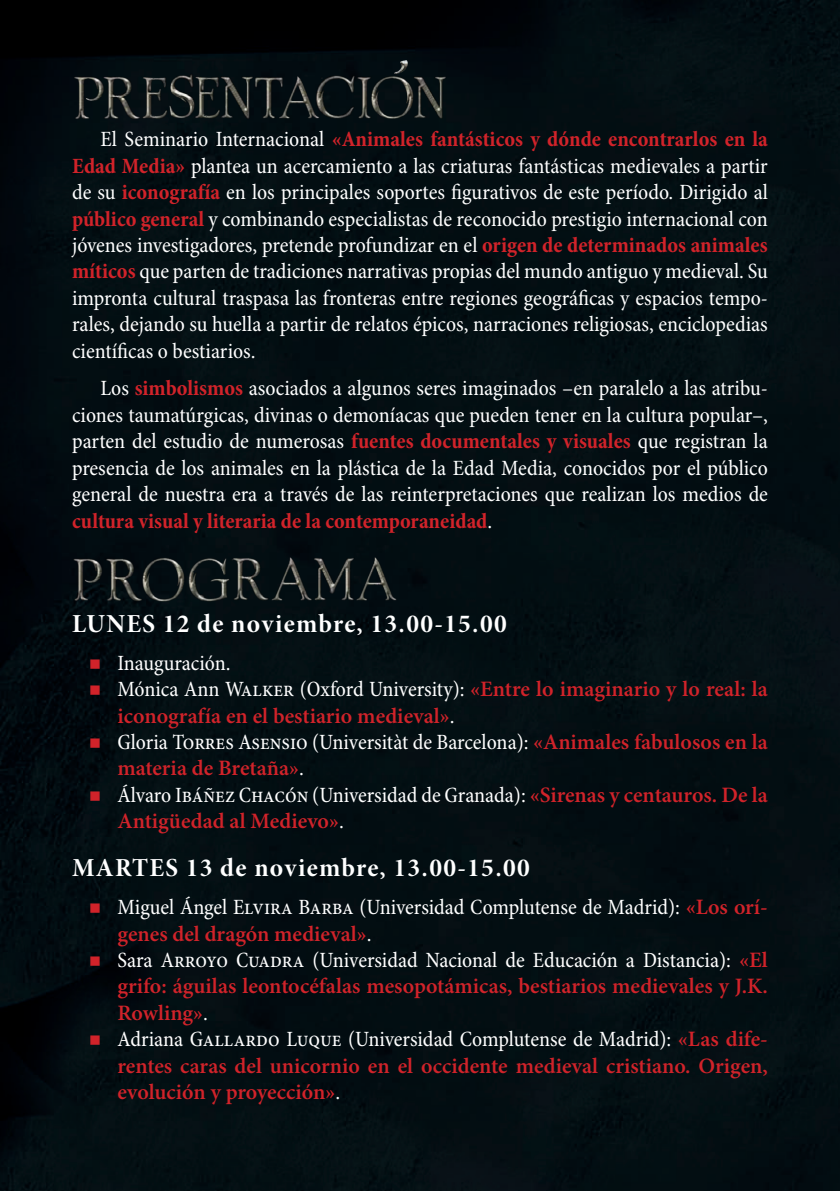
<style>
.page{position:relative;width:840px;height:1191px;background:#fff}
.page>*{position:absolute;margin:0;border:0;box-sizing:border-box;transform-origin:0 0}
.t1{font:26px "Minion Pro Bold Subh";letter-spacing:.05em;color:#fff}
.t2{font:condensed 22px/26.4px "Minion Pro";letter-spacing:-.005em;color:#fff;text-align:justify}
.t3{font:600 22px/26.4px "Minion Pro";color:#d1232a}
.s1{font-weight:700;color:#d1232a}
.s2{color:#d1232a}
.s3{font-weight:400;font-stretch:condensed;color:#fff}
.s4{font-weight:600;font-stretch:normal;color:#d1232a}
</style>
<div class="page">
<div style="left:0;top:0;width:839px;height:1191px;background:#020e12"></div>
<img style="left:72px;top:72px;width:378px;height:55px">
<img style="left:72px;top:553px;width:336px;height:54px">
<img style="left:394px;top:60px;width:13px;height:14px">
<p class="t2" style="left:72px;top:127px;width:697px;text-indent:28px">El Seminario Internacional <span class="s1">«Animales fantásticos y dónde encontrarlos en la Edad Media»</span> plantea un acercamiento a las criaturas fantásticas medievales a partir de su <span class="s1">iconografía</span> en los principales soportes figurativos de este período. Dirigido al <span class="s1">público general</span> y combinando especialistas de reconocido prestigio internacional con jóvenes investigadores, pretende profundizar en el <span class="s1">origen de determinados animales míticos</span> que parten de tradiciones narrativas propias del mundo antiguo y medieval. Su impronta cultural traspasa las fronteras entre regiones geográficas y espacios tempo&shy;rales, dejando su huella a partir de relatos épicos, narraciones religiosas, enciclopedias científicas o bestiarios.</p>
<p class="t2" style="left:72px;top:376px;width:697px;text-indent:28px">Los <span class="s1">simbolismos</span> asociados a algunos seres imaginados –en paralelo a las atribu&shy;ciones taumatúrgicas, divinas o demoníacas que pueden tener en la cultura popular–, parten del estudio de numerosas <span class="s1">fuentes documentales y visuales</span> que registran la presencia de los animales en la plástica de la Edad Media, conocidos por el público general de nuestra era a través de las reinterpretaciones que realizan los medios de <span class="s1">cultura visual y literaria de la contemporaneidad</span>.</p>
<p class="t1" style="left:72px;top:608px;width:436px">LUNES 12 de noviembre, 13.00-15.00</p>
<p class="t2" style="left:89px;top:650px;width:143px"><span class="s2">■</span> Inauguración.</p>
<p class="t3" style="left:117px;top:677px;width:651px;text-indent:-28px">■ <span class="s3">Mónica Ann Walker (Oxford University):</span> «Entre lo imaginario y lo real: la iconografía en el bestiario medieval»<span class="s3">.</span></p>
<p class="t2" style="left:117px;top:729px;width:651px;text-indent:-28px"><span class="s2">■</span> Gloria Torres Asensio (Universitàt de Barcelona): <span class="s4">«Animales fabulosos en la materia de Bretaña»</span>.</p>
<p class="t3" style="left:117px;top:782px;width:651px;text-indent:-28px">■ <span class="s3">Álvaro Ibáñez Chacón (Universidad de Granada):</span> «Sirenas y centauros. De la<br>Antigüedad al Medievo»<span class="s3">.</span></p>
<p class="t1" style="left:72px;top:852px;width:459px">MARTES 13 de noviembre, 13.00-15.00</p>
<p class="t2" style="left:117px;top:895px;width:651px;text-indent:-28px"><span class="s2">■</span> Miguel Ángel Elvira Barba (Universidad Complutense de Madrid): <span class="s4">«Los orí&shy;genes del dragón medieval»</span>.</p>
<p class="t3" style="left:117px;top:947px;width:651px;text-align:justify;text-indent:-28px">■ <span class="s3">Sara Arroyo Cuadra (Universidad Nacional de Educación a Distancia):</span> «El grifo: águilas leontocéfalas mesopotámicas, bestiarios medievales y J.K.<br>Rowling»<span class="s3">.</span></p>
<p class="t3" style="left:117px;top:1027px;width:651px;text-align:justify;text-indent:-28px">■ <span class="s3">Adriana Gallardo Luque (Universidad Complutense de Madrid):</span> «Las dife&shy;rentes caras del unicornio en el occidente medieval cristiano. Origen, evolución y proyección»<span class="s3">.</span></p>
</div>
